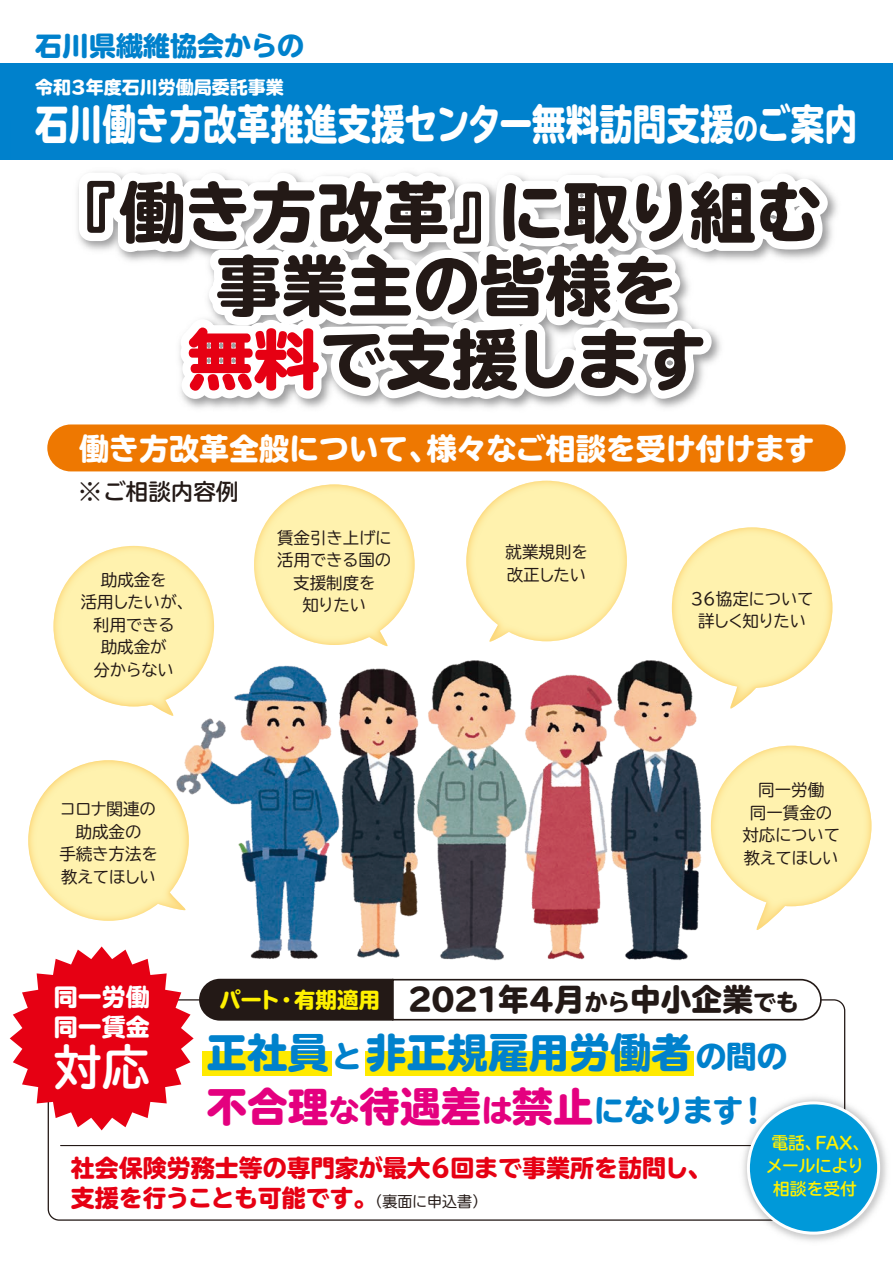
<style>
.page{position:relative;width:893px;height:1263px;background:#fff}
.page>*{position:absolute;margin:0;border:0;box-sizing:border-box;transform-origin:0 0}
.t1{font:800 66px/73.5px "TBUDR Go Std";color:#231916;text-align:center}
.t2{font:700 48.3px "TBUDR Go Std";color:#fff}
.t3{font:800 42px "TBUDR Go Std";color:#fff;scale:.8 1}
.t4{font:800 40.8px/54px "TBUDR Go Std";color:#0081cc}
.t5{font:800 30.75px "TBUDR Go Std";color:#231916}
.t6{font:800 30px "TBUDR Go Std";color:#fff}
.t7{font:800 27px "TBUDR Go Std";color:#0081cc}
.t8{font:800 24px/30px "TBUDR Go Std";color:#e60013}
.t9{font:800 24px/30px "TBUDR Go Std";color:#fff}
.t10{font:700 22.5px "TBUDR Go Std";color:#231916}
.t11{font:800 18px "TBUDR Go Std";color:#fff}
.t12{font:700 16.65px/22.8px "TBUDR Go Std";letter-spacing:-.005em;color:#fff100;text-align:center}
.t13{font:16.5px/22.5px "TBUDR Go Std";letter-spacing:-.01em;color:#231916;text-align:center}
.t14{font:15px "TBUDR Go Std";color:#231916}
.s1{font-size:30px}
.s2{color:#e60013}
.s3{font-size:21.6px;color:#fff100}
.s4{font-size:23.1px}
.s5{font-size:30.6px}
.s6{color:#e4007f}
.s7{font-size:30.6px;color:#e4007f}
</style>
<div class="page">
<div style="left:0;top:63px;width:893px;height:96px;background:#0081cc"></div>
<img style="left:172px;top:632px;width:549px;height:314px">
<img style="left:12px;top:159px;width:878px;height:328px">
<svg style="left:71px;top:159px;width:765px;height:309px"></svg>
<svg style="left:148px;top:877px;width:41px;height:34px"></svg>
<svg style="left:28px;top:760px;width:161px;height:161px;background:#fef0ab"></svg>
<svg style="left:140px;top:694px;width:37px;height:22px"></svg>
<svg style="left:54px;top:546px;width:160px;height:160px;background:#fef0ab"></svg>
<svg style="left:354px;top:622px;width:37px;height:25px"></svg>
<svg style="left:254px;top:484px;width:161px;height:161px;background:#fef0ab"></svg>
<svg style="left:486px;top:614px;width:37px;height:28px"></svg>
<svg style="left:466px;top:481px;width:161px;height:160px;background:#fef0ab"></svg>
<svg style="left:727px;top:684px;width:29px;height:25px"></svg>
<svg style="left:672px;top:527px;width:160px;height:161px;background:#fef0ab"></svg>
<svg style="left:754px;top:897px;width:35px;height:33px"></svg>
<svg style="left:711px;top:746px;width:160px;height:160px;background:#fef0ab"></svg>
<hr style="left:61px;top:1145px;width:771px;height:1px;background:#231916">
<img style="left:693px;top:1048px;width:194px;height:194px">
<div style="left:748px;top:1103px;width:131px;height:130px;background:#0099d9;border-radius:50%"></div>
<div style="left:747px;top:1101px;width:133px;height:133px;border:3px solid #fff;border-radius:50%"></div>
<svg style="left:10px;top:946px;width:812px;height:184px"></svg>
<h3 class="t7" style="left:35px;top:30px;width:270px">石川県繊維協会からの</h3>
<p class="t11" style="left:35px;top:78px;width:250px">令和3年度石川労働局委託事業</p>
<h3 class="t3" style="left:35px;top:101px;width:1030px">石川働き方改革推進支援センター無料訪問支援<span class="s1">の</span>ご案内</h3>
<h1 class="t1" style="left:53px;top:178px;width:770px">『働き方改革』に取り組む事業主の皆様を<br><span class="s2">無料</span>で支援します</h1>
<h3 class="t6" style="left:79px;top:432px;width:737px">働き方改革全般について、様々なご相談を受け付けます</h3>
<h3 class="t10" style="left:79px;top:474px;width:161px">※ご相談内容例</h3>
<p class="t13" style="left:81px;top:568px;width:114px">助成金を<br>活用したいが、利用できる<br>助成金が<br>分からない</p>
<p class="t13" style="left:277px;top:526px;width:116px">賃金引き上げに活用できる国の支援制度を<br>知りたい</p>
<p class="t13" style="left:59px;top:797px;width:100px">コロナ関連の助成金の<br>手続き方法を教えてほしい</p>
<p class="t13" style="left:505px;top:540px;width:84px;text-align:left">就業規則を改正したい</p>
<p class="t13" style="left:691px;top:587px;width:124px">36協定について詳しく知りたい</p>
<p class="t13" style="left:742px;top:778px;width:99px">同一労働<br>同一賃金の対応について教えてほしい</p>
<h3 class="t9" style="left:54px;top:982px;width:97px">同一労働同一賃金</h3>
<h2 class="t2" style="left:53px;top:1027px;width:98px">対応</h2>
<h3 class="t5" style="left:219px;top:983px;width:581px"><span class="s3">パート・有期適用</span> 2021年4月<span class="s4">から</span>中小企業<span class="s4">でも</span></h3>
<h3 class="t4" style="left:206px;top:1027px;width:583px">正社員<span class="s5">と</span>非正規雇用労働者<span class="s5">の間の</span><span class="s6">不合理</span><span class="s7">な</span><span class="s6">待遇差</span><span class="s7">は</span><span class="s6">禁止</span><span class="s5">になります！</span></h3>
<h3 class="t8" style="left:71px;top:1154px;width:642px">社会保険労務士等の専門家が最大6回まで事業所を訪問し、支援を行うことも可能です。</h3>
<p class="t14" style="left:368px;top:1189px;width:121px">（裏面に申込書）</p>
<p class="t12" style="left:766px;top:1132px;width:104px">電話、FAX、メールにより相談を受付</p>
</div>
